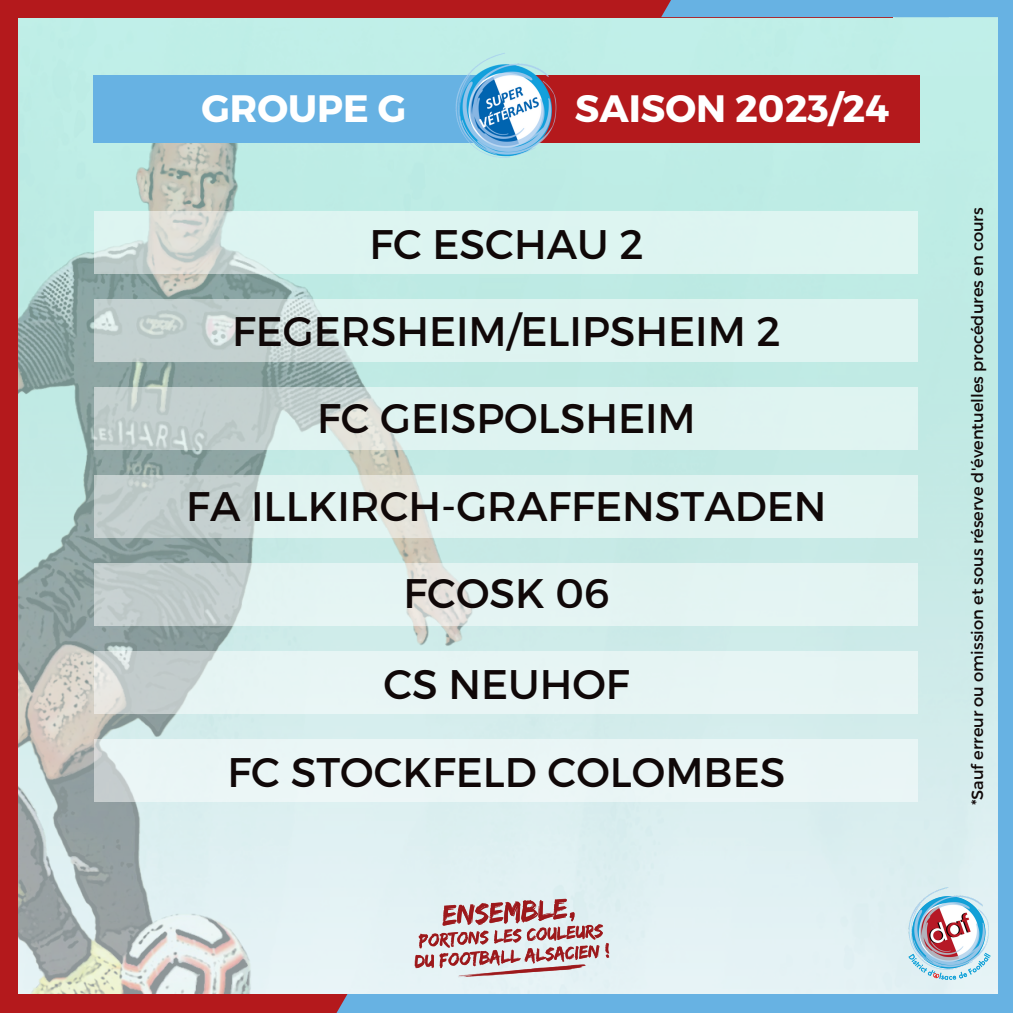
<style>
.page{position:relative;width:1013px;height:1013px;background:#fff}
.page>*{position:absolute;margin:0;border:0;box-sizing:border-box;transform-origin:0 0}
.t1{font:41.25px "Montserrat";color:#100808}
.t2{font:700 38.12px "Montserrat";color:#fff}
.t3{font:16.25px "Montserrat";color:#100808}
</style>
<div class="page">
<img style="left:18px;top:17px;width:979px;height:977px">
<img style="left:18px;top:69px;width:883px;height:925px">
<div style="left:997px;top:0;width:15px;height:1012px;background:#67b2e3"></div>
<div style="left:171px;top:994px;width:841px;height:18px;background:#67b2e3"></div>
<div style="left:0;top:0;width:892px;height:17px;background:#b4191c"></div>
<div style="left:661px;top:0;width:287px;height:17px;background:#67b2e3"></div>
<div style="left:895px;top:0;width:117px;height:17px;background:#67b2e3"></div>
<div style="left:0;top:0;width:18px;height:1012px;background:#b4191c"></div>
<div style="left:181px;top:994px;width:166px;height:18px;background:#b4191c"></div>
<div style="left:0;top:994px;width:275px;height:18px;background:#b4191c"></div>
<img style="left:907px;top:886px;width:83px;height:96px">
<img style="left:402px;top:894px;width:208px;height:87px">
<div style="left:93px;top:75px;width:403px;height:68px;background:#67b2e3"></div>
<div style="left:516px;top:75px;width:404px;height:68px;background:#b4191c"></div>
<img style="left:447px;top:48px;width:118px;height:117px">
<svg style="left:95px;top:211px;width:823px;height:63px;background:#dbf0ec"></svg>
<svg style="left:95px;top:299px;width:823px;height:62px;background:#d6eae7"></svg>
<svg style="left:95px;top:387px;width:823px;height:62px;background:#d7e8e6"></svg>
<svg style="left:95px;top:475px;width:823px;height:62px;background:#daeae8"></svg>
<svg style="left:95px;top:563px;width:823px;height:62px;background:#ddebe9"></svg>
<svg style="left:95px;top:651px;width:823px;height:62px;background:#e3f0ef"></svg>
<div style="left:95px;top:739px;width:823px;height:62px;background:#eaf6f6"></div>
<p class="t2" style="left:202px;top:84px;width:206px">GROUPE G</p>
<p class="t2" style="left:575px;top:83px;width:316px">SAISON 2023/24</p>
<p class="t1" style="left:369px;top:217px;width:276px">FC ESCHAU 2</p>
<p class="t1" style="left:232px;top:305px;width:550px">FEGERSHEIM/ELIPSHEIM 2</p>
<p class="t1" style="left:317px;top:392px;width:380px">FC GEISPOLSHEIM</p>
<p class="t1" style="left:186px;top:479px;width:642px">FA ILLKIRCH-GRAFFENSTADEN</p>
<p class="t1" style="left:403px;top:566px;width:207px">FCOSK 06</p>
<p class="t1" style="left:383px;top:657px;width:248px">CS NEUHOF</p>
<p class="t1" style="left:227px;top:745px;width:559px">FC STOCKFELD COLOMBES</p>
<p class="t3" style="left:966px;top:805px;width:599px;rotate:-90deg">*Sauf erreur ou omission et sous réserve d'éventuelles procédures en cours</p>
</div>
